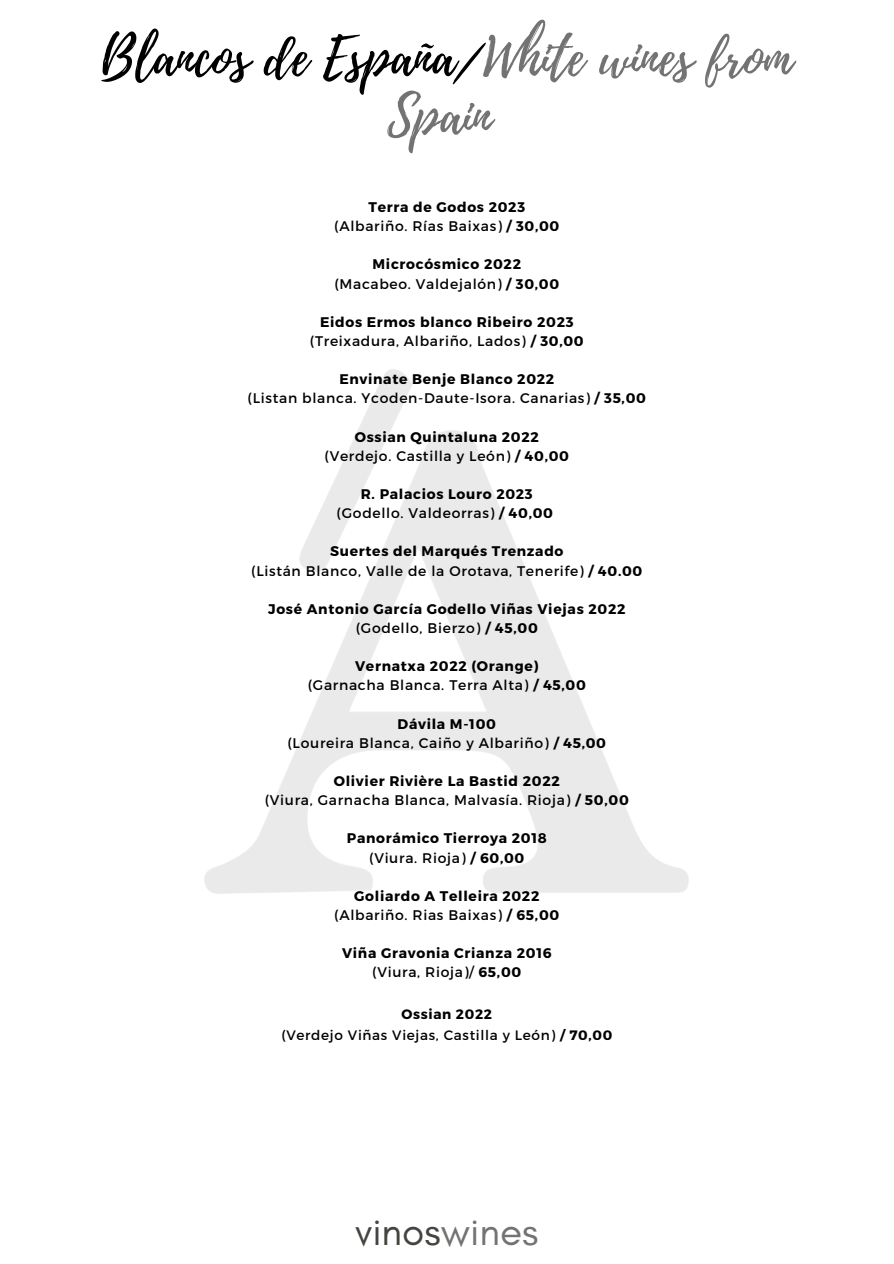
<style>
.page{position:relative;width:894px;height:1264px;background:#fff}
.page>*{position:absolute;margin:0;border:0;box-sizing:border-box;transform-origin:0 0}
.t1{font:52.8px/58.5px "Playlist Script";color:#737373;text-align:center}
.t2{font:40.5px "Glacial Indifference";color:#444440}
.t3{font:13.95px "Montserrat";letter-spacing:.05em;color:#000}
.t4{font:700 13.95px "Montserrat";letter-spacing:.05em;color:#000}
.t5{font:13.65px "Montserrat";letter-spacing:.05em;color:#000}
.t6{font:700 13.65px "Montserrat";letter-spacing:.05em;color:#000}
.s1{color:#000}
.s2{font-weight:700}
.s3{color:#737373}
</style>
<div class="page">
<p class="t1" style="left:101px;top:30px;width:692px"><span class="s1">Blancos de España/</span>White wines from<br>Spain</p>
<h1 class="t4" style="left:368px;top:198px;width:158px">Terra de Godos 2023</h1>
<p class="t3" style="left:334px;top:217px;width:226px">(Albariño. Rías Baixas) <span class="s2">/ 30,00</span></p>
<p class="t4" style="left:372px;top:255px;width:150px">Microcósmico 2022</p>
<p class="t3" style="left:334px;top:274px;width:226px">(Macabeo. Valdejalón) <span class="s2">/ 30,00</span></p>
<p class="t4" style="left:320px;top:313px;width:255px">Eidos Ermos blanco Ribeiro 2023</p>
<p class="t3" style="left:310px;top:332px;width:275px">(Treixadura, Albariño, Lados) <span class="s2">/ 30,00</span></p>
<p class="t4" style="left:339px;top:370px;width:216px">Envinate Benje Blanco 2022</p>
<p class="t3" style="left:247px;top:389px;width:400px">(Listan blanca. Ycoden-Daute-Isora. Canarias) <span class="s2">/ 35,00</span></p>
<p class="t4" style="left:355px;top:427px;width:185px">Ossian Quintaluna 2022</p>
<p class="t3" style="left:324px;top:446px;width:246px">(Verdejo. Castilla y León) <span class="s2">/ 40,00</span></p>
<p class="t4" style="left:361px;top:485px;width:173px">R. Palacios Louro 2023</p>
<p class="t3" style="left:336px;top:504px;width:218px">(Godello. Valdeorras) <span class="s2">/ 40,00</span></p>
<p class="t4" style="left:330px;top:542px;width:235px">Suertes del Marqués Trenzado</p>
<p class="t3" style="left:251px;top:561px;width:392px">(Listán Blanco, Valle de la Orotava, Tenerife) <span class="s2">/ 40.00</span></p>
<p class="t4" style="left:268px;top:599px;width:359px">José Antonio García Godello Viñas Viejas 2022</p>
<p class="t3" style="left:355px;top:619px;width:183px">(Godello, Bierzo) <span class="s2">/ 45,00</span></p>
<p class="t4" style="left:355px;top:657px;width:185px">Vernatxa 2022 (Orange)</p>
<p class="t3" style="left:307px;top:676px;width:279px">(Garnacha Blanca. Terra Alta) <span class="s2">/ 45,00</span></p>
<p class="t4" style="left:397px;top:714px;width:100px">Dávila M-100</p>
<p class="t3" style="left:287px;top:733px;width:320px">(Loureira Blanca, Caiño y Albariño) <span class="s2">/ 45,00</span></p>
<p class="t4" style="left:334px;top:772px;width:227px">Olivier Rivière La Bastid 2022</p>
<p class="t3" style="left:265px;top:791px;width:365px">(Viura, Garnacha Blanca, Malvasía. Rioja) <span class="s2">/ 50,00</span></p>
<p class="t4" style="left:347px;top:829px;width:201px">Panorámico Tierroya 2018</p>
<p class="t3" style="left:369px;top:848px;width:157px">(Viura. Rioja) <span class="s2">/ 60,00</span></p>
<p class="t4" style="left:354px;top:886px;width:187px">Goliardo A Telleira 2022</p>
<p class="t3" style="left:334px;top:905px;width:226px">(Albariño. Rias Baixas) <span class="s2">/ 65,00</span></p>
<p class="t4" style="left:342px;top:944px;width:211px">Viña Gravonia Crianza 2016</p>
<p class="t3" style="left:372px;top:963px;width:150px">(Viura, Rioja)/ <span class="s2">65,00</span></p>
<p class="t6" style="left:401px;top:1005px;width:92px">Ossian 2022</p>
<p class="t5" style="left:281px;top:1026px;width:332px">(Verdejo Viñas Viejas, Castilla y León) <span class="s2">/ 70,00</span></p>
<p class="t2" style="left:355px;top:1206px;width:185px">vinos<span class="s3">wines</span></p>
</div>
